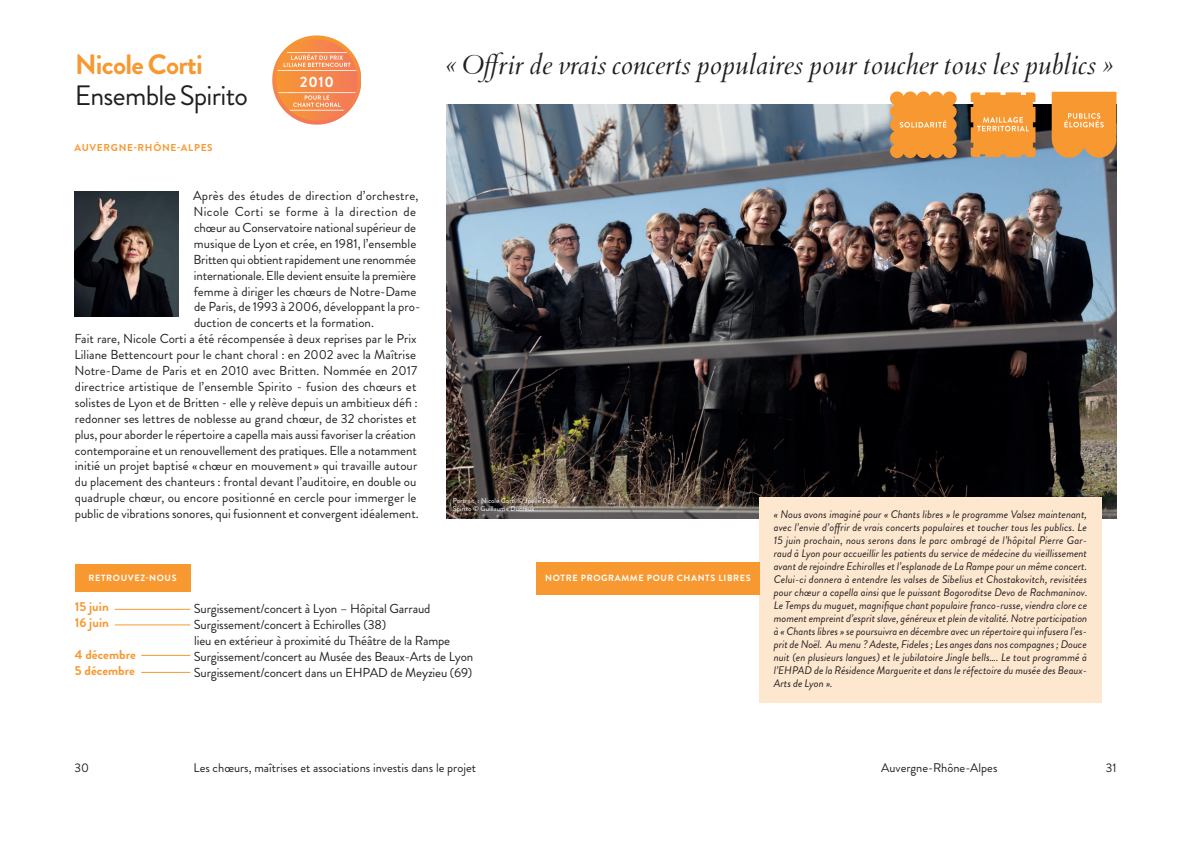
<style>
.page{position:relative;width:1191px;height:842px;background:#fff}
.page>*{position:absolute;margin:0;border:0;box-sizing:border-box;transform-origin:0 0}
.t1{font:28px "Brandon Grotesque";letter-spacing:-.025em;color:#231f20}
.t2{font:700 28px "Brandon Grotesque";letter-spacing:-.025em;color:#f79831}
.t3{font:italic 27px "Cardo";color:#231f20}
.t4{font:700 15px "Brandon Grotesque";color:#fff}
.t5{font:13px/15.9px "Brandon Grotesque";color:#231f20}
.t6{font:13px "Brandon Grotesque";letter-spacing:.03em;color:#231f20}
.t7{font:700 13px/15.9px "Brandon Grotesque";color:#f79831}
.t8{font:12.5px "Brandon Grotesque";color:#231f20}
.t9{font:italic 11px/13px "Brandon Grotesque";color:#231f20;text-align:justify}
.t10{font:700 10px "Brandon Grotesque";letter-spacing:.07em;color:#f79831}
.t11{font:700 9px "Brandon Grotesque";letter-spacing:.07em;color:#fff}
.t12{font:7px/8px "Brandon Grotesque";letter-spacing:.01em;color:#fff}
</style>
<div class="page">
<img style="left:74px;top:191px;width:105px;height:125px">
<img style="left:446px;top:105px;width:670px;height:413px">
<hr style="left:115px;top:609px;width:75px;height:1px;background:#f79831">
<hr style="left:141px;top:655px;width:49px;height:1px;background:#f79831">
<hr style="left:141px;top:672px;width:49px;height:1px;background:#f79831">
<hr style="left:115px;top:624px;width:75px;height:1px;background:#f79831">
<div style="left:759px;top:498px;width:343px;height:205px;background:#fee7cf"></div>
<div style="left:75px;top:564px;width:115px;height:28px;background:#f79831"></div>
<div style="left:536px;top:562px;width:223px;height:33px;background:#f79831"></div>
<svg style="left:890px;top:91px;width:66px;height:67px;background:#f09a3d"></svg>
<svg style="left:970px;top:92px;width:65px;height:65px;background:#f19c3f"></svg>
<svg style="left:1051px;top:92px;width:65px;height:66px;background:#ed9a3f"></svg>
<svg style="left:272px;top:35px;width:88px;height:90px"></svg>
<h1 class="t2" style="left:75px;top:44px;width:129px">NICOLE CORTI</h1>
<h1 class="t1" style="left:75px;top:76px;width:175px">Ensemble Spirito</h1>
<p class="t10" style="left:74px;top:141px;width:140px">AUVERGNE-RHÔNE-ALPES</p>
<p class="t4" style="left:300px;top:71px;width:36px">2010</p>
<h2 class="t3" style="left:445px;top:48px;width:669px">« Offrir de vrais concerts populaires pour toucher tous les publics »</h2>
<p class="t5" style="left:193px;top:188px;width:227px">Après des études de direction d’orchestre,</p>
<p class="t6" style="left:193px;top:203px;width:224px">Nicole Corti se forme à la direction de</p>
<p class="t5" style="left:194px;top:220px;width:224px">chœur au Conservatoire national supérieur de</p>
<p class="t5" style="left:194px;top:236px;width:224px">musique de Lyon et crée, en 1981, l’ensemble</p>
<p class="t5" style="left:193px;top:252px;width:224px">Britten qui obtient rapidement une renommée</p>
<p class="t5" style="left:194px;top:267px;width:224px">internationale. Elle devient ensuite la première</p>
<p class="t5" style="left:194px;top:283px;width:224px">femme à diriger les chœurs de Notre-Dame</p>
<p class="t5" style="left:194px;top:299px;width:228px">de Paris, de 1993 à 2006, développant la pro-</p>
<p class="t5" style="left:194px;top:315px;width:181px">duction de concerts et la formation.</p>
<p class="t5" style="left:74px;top:331px;width:344px">Fait rare, Nicole Corti a été récompensée à deux reprises par le Prix</p>
<p class="t5" style="left:74px;top:347px;width:343px">Liliane Bettencourt pour le chant choral : en 2002 avec la Maîtrise</p>
<p class="t5" style="left:74px;top:363px;width:344px">Notre-Dame de Paris et en 2010 avec Britten. Nommée en 2017</p>
<p class="t5" style="left:75px;top:379px;width:343px">directrice artistique de l’ensemble Spirito - fusion des chœurs et</p>
<p class="t5" style="left:75px;top:395px;width:344px">solistes de Lyon et de Britten - elle y relève depuis un ambitieux défi :</p>
<p class="t5" style="left:75px;top:410px;width:343px">redonner ses lettres de noblesse au grand chœur, de 32 choristes et</p>
<p class="t5" style="left:75px;top:426px;width:343px">plus, pour aborder le répertoire a capella mais aussi favoriser la création</p>
<p class="t5" style="left:75px;top:442px;width:343px">contemporaine et un renouvellement des pratiques. Elle a notamment</p>
<p class="t5" style="left:75px;top:458px;width:344px">initié un projet baptisé « chœur en mouvement » qui travaille autour</p>
<p class="t5" style="left:75px;top:474px;width:343px">du placement des chanteurs : frontal devant l’auditoire, en double ou</p>
<p class="t5" style="left:75px;top:490px;width:343px">quadruple chœur, ou encore positionné en cercle pour immerger le</p>
<p class="t5" style="left:75px;top:506px;width:345px">public de vibrations sonores, qui fusionnent et convergent idéalement.</p>
<p class="t12" style="left:453px;top:496px;width:106px">Portrait : Nicole Corti © Joelle Dollé<br>Spirito © Guillaume Ducreux</p>
<p class="t11" style="left:89px;top:572px;width:14px">RETROU</p>
<p class="t11" style="left:128px;top:572px;width:29px">VEZ-NOUS</p>
<p class="t11" style="left:545px;top:572px;width:15px">NOTRE</p>
<p class="t11" style="left:581px;top:572px;width:14px">PROGRAMME</p>
<p class="t11" style="left:647px;top:572px;width:14px">POUR</p>
<p class="t11" style="left:677px;top:572px;width:8px">CHANTS</p>
<p class="t11" style="left:718px;top:572px;width:7px">LIBRES</p>
<p class="t7" style="left:75px;top:599px;width:36px">15 JUIN<br>16 JUIN</p>
<p class="t7" style="left:75px;top:647px;width:63px">4 DÉCEMBRE<br>5 DÉCEMBRE</p>
<p class="t5" style="left:194px;top:601px;width:281px">Surgissement/concert à Lyon – Hôpital Garraud Surgissement/concert à Echirolles (38)<br>lieu en extérieur à proximité du Théâtre de la Rampe Surgissement/concert au Musée des Beaux-Arts de Lyon Surgissement/concert dans un EHPAD de Meyzieu (69)</p>
<p class="t9" style="left:774px;top:508px;width:315px">« Nous avons imaginé pour « Chants libres » le programme Valsez maintenant, avec l’envie d’offrir de vrais concerts populaires et toucher tous les publics. Le 15 juin prochain, nous serons dans le parc ombragé de l’hôpital Pierre Gar&shy;raud à Lyon pour accueillir les patients du service de médecine du vieillissement avant de rejoindre Echirolles et l’esplanade de La Rampe pour un même concert.<br>Celui-ci donnera à entendre les valses de Sibelius et Chostakovitch, revisitées pour chœur a capella ainsi que le puissant Bogoroditse Devo de Rachmaninov.<br>Le Temps du muguet, magnifique chant populaire franco-russe, viendra clore ce moment empreint d’esprit slave, généreux et plein de vitalité. Notre participation à « Chants libres » se poursuivra en décembre avec un répertoire qui infusera l’es&shy;prit de Noël. Au menu ? Adeste, Fideles ; Les anges dans nos compagnes ; Douce nuit (en plusieurs langues) et le jubilatoire Jingle bells…. Le tout programmé à l’EHPAD de la Résidence Marguerite et dans le réfectoire du musée des Beaux-Arts de Lyon ».</p>
<p class="t8" style="left:74px;top:759px;width:16px">30</p>
<p class="t8" style="left:193px;top:759px;width:284px">Les chœurs, maîtrises et associations investis dans le projet</p>
<p class="t8" style="left:881px;top:759px;width:118px">Auvergne-Rhône-Alpes</p>
<p class="t8" style="left:1105px;top:759px;width:12px">31</p>
</div>
